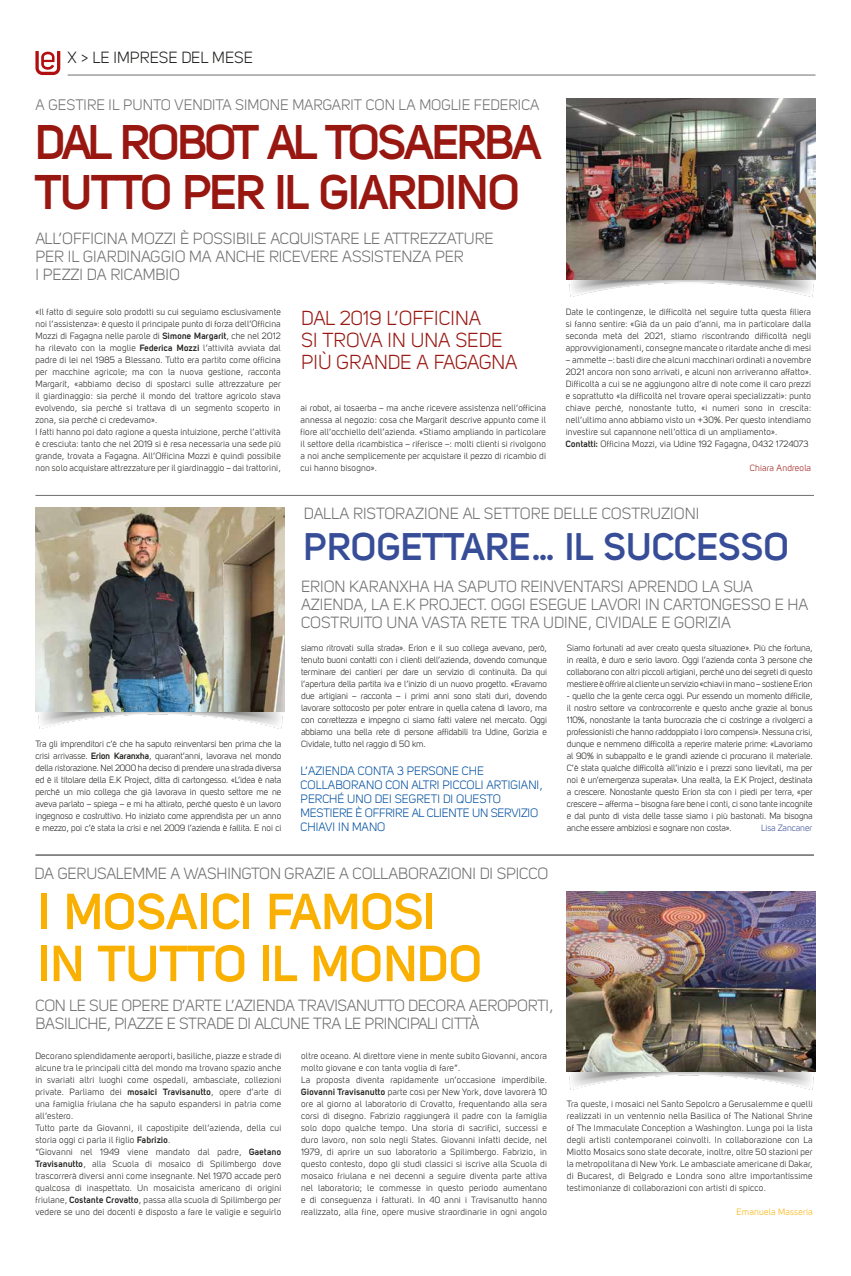
<style>
.page{position:relative;width:851px;height:1276px;background:#fff}
.page>*{position:absolute;margin:0;border:0;box-sizing:border-box;transform-origin:0 0}
.t1{font:700 50px/52px "Uni Sans Semi";letter-spacing:-.01em;color:#f9b000}
.t2{font:700 48px/50px "Uni Sans Semi";letter-spacing:-.05em;color:#981711}
.t3{font:700 38px "Uni Sans Semi";color:#384d98}
.t4{font:20px/22px "Uni Sans Book";color:#981711}
.t5{font:16px/18px "Uni Sans Book";letter-spacing:-.005em;color:#706f6f}
.t6{font:16px "Uni Sans Book";color:#1d1d1b}
.t7{font:15px "Uni Sans Book";color:#706f6f}
.t8{font:12px/14px "Uni Sans Book";color:#004f9f}
.t9{font:9px/12px "Uni Sans Book";letter-spacing:.02em;color:#1d1d1b;text-align:justify}
.t10{font:9px "Uni Sans Book";letter-spacing:.025em;color:#f9b000}
.t11{font:9px "Uni Sans Book";letter-spacing:.02em;color:#981711}
.t12{font:9px "Uni Sans Book";letter-spacing:-.005em;color:#384d98}
.s1{font-family:"Uni Sans Semi";font-weight:700}
</style>
<div class="page">
<img style="left:566px;top:891px;width:249px;height:198px">
<img style="left:567px;top:279px;width:248px;height:18px">
<img style="left:36px;top:711px;width:248px;height:17px">
<svg style="left:35px;top:51px;width:25px;height:24px"></svg>
<hr style="left:68px;top:75px;width:747px;height:1px;background:#706f6f">
<img style="left:35px;top:507px;width:249px;height:204px">
<img style="left:566px;top:99px;width:249px;height:180px">
<hr style="left:35px;top:495px;width:778px;height:1px;background:#706f6f">
<hr style="left:35px;top:855px;width:778px;height:1px;background:#1d1d1b">
<h3 class="t6" style="left:68px;top:48px;width:187px">X &gt; LE IMPRESE DEL MESE</h3>
<h3 class="t7" style="left:35px;top:97px;width:505px">A GESTIRE IL PUNTO VENDITA SIMONE MARGARIT CON LA MOGLIE FEDERICA</h3>
<h2 class="t2" style="left:35px;top:117px;width:508px">DAL ROBOT AL TOSAERBA<br>TUTTO PER IL GIARDINO</h2>
<h3 class="t5" style="left:35px;top:229px;width:460px">ALL’OFFICINA MOZZI È POSSIBILE ACQUISTARE LE ATTREZZATURE<br>PER IL GIARDINAGGIO MA ANCHE RICEVERE ASSISTENZA PER<br>I PEZZI DA RICAMBIO</h3>
<p class="t9" style="left:35px;top:306px;width:247px;text-align:left">«Il fatto di seguire solo prodotti su cui seguiamo esclusivamente noi l’assistenza»: è questo il principale punto di forza dell’Officina Mozzi di Fagagna nelle parole di <span class="s1">Simone Margarit</span>, che nel 2012 ha rilevato con la moglie <span class="s1">Federica Mozzi</span> l’attività avviata dal padre di lei nel 1985 a Blessano. Tutto era partito come officina per macchine agricole; ma con la nuova gestione, racconta Margarit, «abbiamo deciso di spostarci sulle attrezzature per il giardinaggio: sia perché il mondo del trattore agricolo stava evolvendo, sia perché si trattava di un segmento scoperto in zona, sia perché ci credevamo».<br>I fatti hanno poi dato ragione a questa intuizione, perché l’attività è cresciuta: tanto che nel 2019 si è resa necessaria una sede più grande, trovata a Fagagna. All’Officina Mozzi è quindi possibile non solo acquistare attrezzature per il giardinaggio – dai trattorini,</p>
<h3 class="t4" style="left:301px;top:307px;width:218px">DAL 2019 L’OFFICINA<br>SI TROVA IN UNA SEDE<br>PIÙ GRANDE A FAGAGNA</h3>
<p class="t9" style="left:300px;top:402px;width:247px">ai robot, ai tosaerba – ma anche ricevere assistenza nell’officina annessa al negozio: cosa che Margarit descrive appunto come il fiore all’occhiello dell’azienda. «Stiamo ampliando in particolare il settore della ricambistica – riferisce –: molti clienti si rivolgono a noi anche semplicemente per acquistare il pezzo di ricambio di cui hanno bisogno».</p>
<p class="t9" style="left:565px;top:306px;width:247px">Date le contingenze, le difficoltà nel seguire tutta questa filiera si fanno sentire: «Già da un paio d’anni, ma in particolare dalla seconda metà del 2021, stiamo riscontrando difficoltà negli approvvigionamenti, consegne mancate o ritardate anche di mesi</p>
<p class="t9" style="left:565px;top:354px;width:247px;text-align:left">– ammette –: basti dire che alcuni macchinari ordinati a novembre 2021 ancora non sono arrivati, e alcuni non arriveranno affatto».<br>Difficoltà a cui se ne aggiungono altre di note come il caro prezzi e soprattutto «la difficoltà nel trovare operai specializzati»: punto chiave perché, nonostante tutto, «i numeri sono in crescita: nell’ultimo anno abbiamo visto un +30%. Per questo intendiamo investire sul capannone nell’ottica di un ampliamento».<br><span class="s1">Contatti:</span> Officina Mozzi, via Udine 192 Fagagna, 0432 1724073</p>
<p class="t11" style="left:749px;top:463px;width:63px">Chiara Andreola</p>
<h3 class="t5" style="left:304px;top:505px;width:397px">DALLA RISTORAZIONE AL SETTORE DELLE COSTRUZIONI</h3>
<h3 class="t3" style="left:304px;top:524px;width:487px">PROGETTARE… IL SUCCESSO</h3>
<p class="t9" style="left:35px;top:738px;width:247px">Tra gli imprenditori c’è che ha saputo reinventarsi ben prima che la crisi arrivasse. <span class="s1">Erion Karanxha</span>, quarant’anni, lavorava nel mondo della ristorazione. Nel 2000 ha deciso di prendere una strada diversa ed è il titolare della E.K Project, ditta di cartongesso. «L’idea è nata perché un mio collega che già lavorava in questo settore me ne aveva parlato – spiega – e mi ha attirato, perché questo è un lavoro ingegnoso e costruttivo. Ho iniziato come apprendista per un anno e mezzo, poi c’è stata la crisi e nel 2009 l’azienda è fallita. E noi ci</p>
<h3 class="t5" style="left:301px;top:577px;width:508px">ERION KARANXHA HA SAPUTO REINVENTARSI APRENDO LA SUA<br>AZIENDA, LA E.K PROJECT. OGGI ESEGUE LAVORI IN CARTONGESSO E HA<br>COSTRUITO UNA VASTA RETE TRA UDINE, CIVIDALE E GORIZIA</h3>
<p class="t9" style="left:301px;top:642px;width:247px">siamo ritrovati sulla strada». Erion e il suo collega avevano, però, tenuto buoni contatti con i clienti dell’azienda, dovendo comunque terminare dei cantieri per dare un servizio di continuità. Da qui l’apertura della partita iva e l’inizio di un nuovo progetto. «Eravamo due artigiani – racconta – i primi anni sono stati duri, dovendo lavorare sottocosto per poter entrare in quella catena di lavoro, ma con correttezza e impegno ci siamo fatti valere nel mercato. Oggi abbiamo una bella rete di persone affidabili tra Udine, Gorizia e Cividale, tutto nel raggio di 50 km.</p>
<p class="t9" style="left:566px;top:642px;width:247px">Siamo fortunati ad aver creato questa situazione». Più che fortuna, in realtà, è duro e serio lavoro. Oggi l’azienda conta 3 persone che collaborano con altri piccoli artigiani, perché uno dei segreti di questo mestiere è offrire al cliente un servizio «chiavi in mano – sostiene Erion</p>
<p class="t9" style="left:566px;top:690px;width:247px">- quello che la gente cerca oggi. Pur essendo un momento difficile, il nostro settore va controcorrente e questo anche grazie al bonus 110%, nonostante la tanta burocrazia che ci costringe a rivolgerci a professionisti che hanno raddoppiato i loro compensi». Nessuna crisi, dunque e nemmeno difficoltà a reperire materie prime: «Lavoriamo al 90% in subappalto e le grandi aziende ci procurano il materiale.<br>C’è stata qualche difficoltà all’inizio e i prezzi sono lievitati, ma per noi è un’emergenza superata». Una realtà, la E.K Project, destinata a crescere. Nonostante questo Erion sta con i piedi per terra, «per crescere – afferma – bisogna fare bene i conti, ci sono tante incognite e dal punto di vista delle tasse siamo i più bastonati. Ma bisogna anche essere ambiziosi e sognare non costa».</p>
<h3 class="t8" style="left:300px;top:764px;width:243px">L’AZIENDA CONTA 3 PERSONE CHE<br>COLLABORANO CON ALTRI PICCOLI ARTIGIANI,<br>PERCHÉ UNO DEI SEGRETI DI QUESTO<br>MESTIERE È OFFRIRE AL CLIENTE UN SERVIZIO<br>CHIAVI IN MANO</h3>
<p class="t12" style="left:761px;top:823px;width:53px">Lisa Zancaner</p>
<h3 class="t5" style="left:34px;top:864px;width:515px">DA GERUSALEMME A WASHINGTON GRAZIE A COLLABORAZIONI DI SPICCO</h3>
<h1 class="t1" style="left:38px;top:884px;width:446px">I MOSAICI FAMOSI<br>IN TUTTO IL MONDO</h1>
<h3 class="t5" style="left:35px;top:997px;width:519px">CON LE SUE OPERE D’ARTE L’AZIENDA TRAVISANUTTO DECORA AEROPORTI,<br>BASILICHE, PIAZZE E STRADE DI ALCUNE TRA LE PRINCIPALI CITTÀ</h3>
<p class="t9" style="left:35px;top:1050px;width:247px;text-align:left">Decorano splendidamente aeroporti, basiliche, piazze e strade di alcune tra le principali città del mondo ma trovano spazio anche in svariati altri luoghi come ospedali, ambasciate, collezioni private. Parliamo dei <span class="s1">mosaici Travisanutto</span>, opere d’arte di una famiglia friulana che ha saputo espandersi in patria come all’estero.<br>Tutto parte da Giovanni, il capostipite dell’azienda, della cui storia oggi ci parla il figlio <span class="s1">Fabrizio</span>.<br>“Giovanni nel 1949 viene mandato dal padre, <span class="s1">Gaetano Travisanutto</span>, alla Scuola di mosaico di Spilimbergo dove trascorrerà diversi anni come insegnante. Nel 1970 accade però qualcosa di inaspettato. Un mosaicista americano di origini friulane, <span class="s1">Costante Crovatto</span>, passa alla scuola di Spilimbergo per vedere se uno dei docenti è disposto a fare le valigie e seguirlo</p>
<p class="t9" style="left:301px;top:1050px;width:247px;text-align:left">oltre oceano. Al direttore viene in mente subito Giovanni, ancora molto giovane e con tanta voglia di fare”.<br>La proposta diventa rapidamente un’occasione imperdibile.<br><span class="s1">Giovanni Travisanutto</span> parte così per New York, dove lavorerà 10 ore al giorno al laboratorio di Crovatto, frequentando alla sera corsi di disegno. Fabrizio raggiungerà il padre con la famiglia solo dopo qualche tempo. Una storia di sacrifici, successi e duro lavoro, non solo negli States. Giovanni infatti decide, nel 1979, di aprire un suo laboratorio a Spilimbergo. Fabrizio, in questo contesto, dopo gli studi classici si iscrive alla Scuola di mosaico friulana e nei decenni a seguire diventa parte attiva nel laboratorio; le commesse in questo periodo aumentano e di conseguenza i fatturati. In 40 anni i Travisanutto hanno realizzato, alla fine, opere musive straordinarie in ogni angolo</p>
<p class="t9" style="left:566px;top:1098px;width:247px">Tra queste, i mosaici nel Santo Sepolcro a Gerusalemme e quelli realizzati in un ventennio nella Basilica of The National Shrine of The Immaculate Conception a Washington. Lunga poi la lista degli artisti contemporanei coinvolti. In collaborazione con La Miotto Mosaics sono state decorate, inoltre, oltre 50 stazioni per la metropolitana di New York. Le ambasciate americane di Dakar, di Bucarest, di Belgrado e Londra sono altre importantissime testimonianze di collaborazioni con artisti di spicco.</p>
<p class="t10" style="left:736px;top:1206px;width:78px">Emanuela Masseria</p>
</div>
